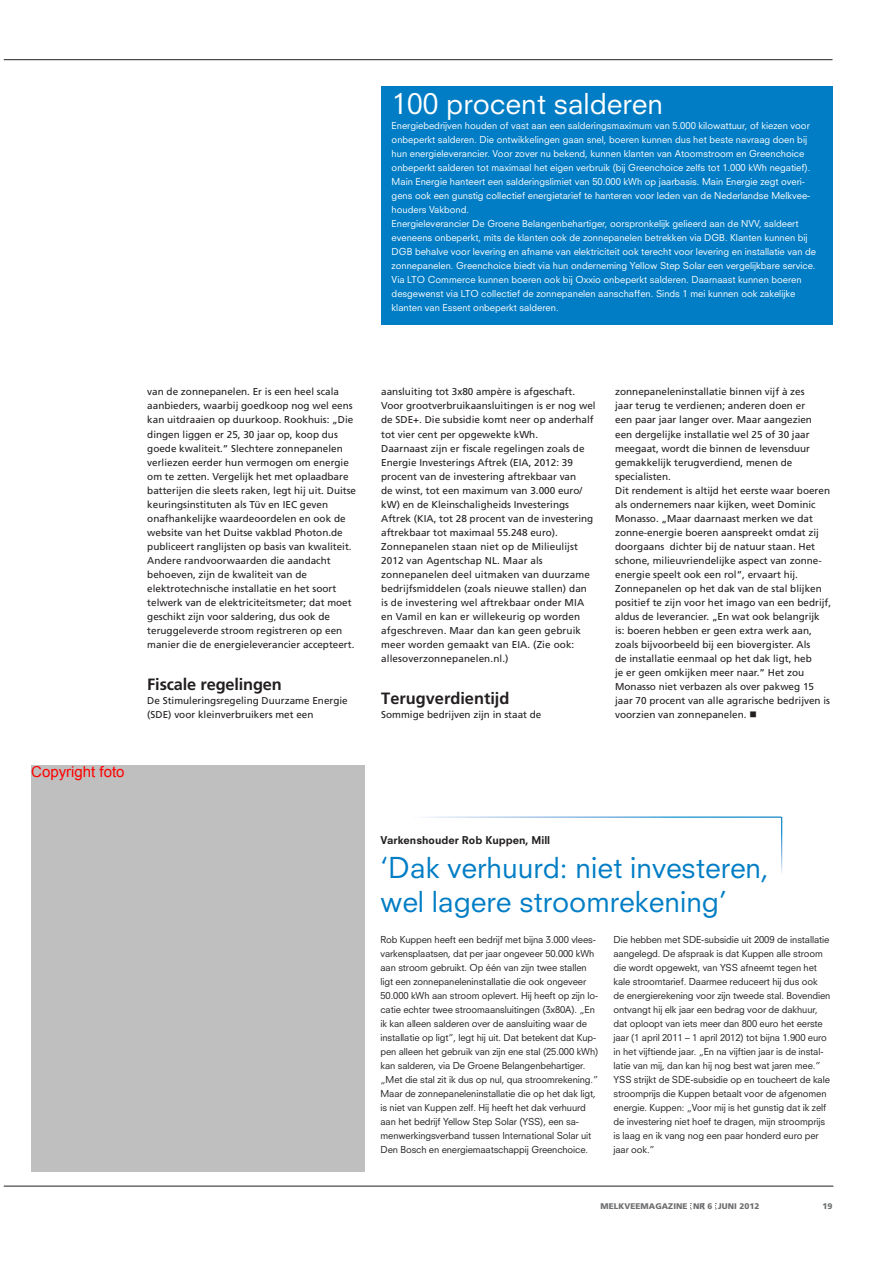
<style>
.page{position:relative;width:893px;height:1263px;background:#fff}
.page>*{position:absolute;margin:0;border:0;box-sizing:border-box;transform-origin:0 0}
.t1{font:28.05px/33.6px "Neuzeit SLT Std";color:#007dc5}
.t2{font:28.05px "Neuzeit SLT Std";color:#fff}
.t3{font:700 16.35px "Frutiger LT Std";letter-spacing:-.005em;color:#231f20}
.t4{font:15px "Arial";color:#f00}
.t5{font:800 10.5px "Neuzeit SLT Std";color:#231f20}
.t6{font:9.9px/14.1px "Frutiger LT Std";color:#231f20}
.t7{font:9.3px/14.1px "Neuzeit SLT Std";letter-spacing:-.01em;color:#231f20}
.t8{font:9.3px/14.1px "Neuzeit SLT Std";color:#fff}
.t9{font:900 8.25px "Frutiger LT Std";letter-spacing:.01em;color:#6d6e70}
</style>
<div class="page">
<hr style="left:4px;top:59px;width:828px;height:1px;background:#231f20">
<hr style="left:4px;top:1186px;width:829px;height:1px;background:#231f20">
<div style="left:381px;top:87px;width:451px;height:238px;background:#007dc5"></div>
<div style="left:31px;top:765px;width:334px;height:407px;background:#bfbfbf"></div>
<h1 class="t2" style="left:392px;top:92px;width:273px">100 procent salderen</h1>
<p class="t8" style="left:392px;top:119px;width:426px">Energiebedrijven houden of vast aan een salderingsmaximum van 5.000 kilowattuur, of kiezen voor onbeperkt salderen. Die ontwikkelingen gaan snel, boeren kunnen dus het beste navraag doen bij hun energieleverancier. Voor zover nu bekend, kunnen klanten van Atoomstroom en Greenchoice onbeperkt salderen tot maximaal het eigen verbruik (bij Greenchoice zelfs tot 1.000 kWh negatief).<br>Main Energie hanteert een salderingslimiet van 50.000 kWh op jaarbasis. Main Energie zegt overi&shy;gens ook een gunstig collectief energietarief te hanteren voor leden van de Nederlandse Melkvee&shy;houders Vakbond.<br>Energieleverancier De Groene Belangenbehartiger, oorspronkelijk gelieerd aan de NVV, saldeert eveneens onbeperkt, mits de klanten ook de zonnepanelen betrekken via DGB. Klanten kunnen bij DGB behalve voor levering en afname van elektriciteit ook terecht voor levering en installatie van de zonnepanelen. Greenchoice biedt via hun onderneming Yellow Step Solar een vergelijkbare service.<br>Via LTO Commerce kunnen boeren ook bij Oxxio onbeperkt salderen. Daarnaast kunnen boeren desgewenst via LTO collectief de zonnepanelen aanschaffen. Sinds 1 mei kunnen ook zakelijke klanten van Essent onbeperkt salderen.</p>
<h3 class="t4" style="left:31px;top:762px;width:95px">Copyright foto</h3>
<p class="t6" style="left:147px;top:385px;width:210px">van de zonnepanelen. Er is een heel scala aanbieders, waarbij goedkoop nog wel eens kan uitdraaien op duurkoop. Rookhuis: „Die dingen liggen er 25, 30 jaar op, koop dus goede kwaliteit.” Slechtere zonnepanelen verliezen eerder hun vermogen om energie om te zetten. Vergelijk het met oplaadbare batterijen die sleets raken, legt hij uit. Duitse keuringsinstituten als Tüv en IEC geven onafhankelijke waardeoordelen en ook de website van het Duitse vakblad Photon.de publiceert ranglijsten op basis van kwaliteit.<br>Andere randvoorwaarden die aandacht behoeven, zijn de kwaliteit van de elektrotechnische installatie en het soort telwerk van de elektriciteitsmeter; dat moet geschikt zijn voor saldering, dus ook de teruggeleverde stroom registreren op een manier die de energieleverancier accepteert.</p>
<h2 class="t3" style="left:147px;top:677px;width:136px">Fiscale regelingen</h2>
<p class="t6" style="left:147px;top:694px;width:202px">De Stimuleringsregeling Duurzame Energie (SDE) voor kleinverbruikers met een</p>
<p class="t6" style="left:381px;top:385px;width:216px">aansluiting tot 3x80 ampère is afgeschaft.<br>Voor grootverbruikaansluitingen is er nog wel de SDE+. Die subsidie komt neer op anderhalf tot vier cent per opgewekte kWh.<br>Daarnaast zijn er fiscale regelingen zoals de Energie Investerings Aftrek (EIA, 2012: 39 procent van de investering aftrekbaar van<br>de winst, tot een maximum van 3.000 euro/ kW) en de Kleinschaligheids Investerings Aftrek (KIA, tot 28 procent van de investering aftrekbaar tot maximaal 55.248 euro).<br>Zonnepanelen staan niet op de Milieulijst 2012 van Agentschap NL. Maar als zonnepanelen deel uitmaken van duurzame bedrijfsmiddelen (zoals nieuwe stallen) dan is de investering wel aftrekbaar onder MIA en Vamil en kan er willekeurig op worden afgeschreven. Maar dan kan geen gebruik meer worden gemaakt van EIA. (Zie ook: allesoverzonnepanelen.nl.)</p>
<h2 class="t3" style="left:381px;top:691px;width:130px">Terugverdientijd</h2>
<p class="t6" style="left:381px;top:708px;width:162px">Sommige bedrijven zijn in staat de</p>
<p class="t6" style="left:615px;top:385px;width:217px">zonnepaneleninstallatie binnen vijf à zes<br>jaar terug te verdienen; anderen doen er<br>een paar jaar langer over. Maar aangezien een dergelijke installatie wel 25 of 30 jaar meegaat, wordt die binnen de levensduur gemakkelijk terugverdiend, menen de specialisten.<br>Dit rendement is altijd het eerste waar boeren als ondernemers naar kijken, weet Dominic Monasso. „Maar daarnaast merken we dat zonne-energie boeren aanspreekt omdat zij doorgaans dichter bij de natuur staan. Het schone, milieuvriendelijke aspect van zonne&shy;energie speelt ook een rol”, ervaart hij.<br>Zonnepanelen op het dak van de stal blijken positief te zijn voor het imago van een bedrijf, aldus de leverancier. „En wat ook belangrijk is: boeren hebben er geen extra werk aan, zoals bijvoorbeeld bij een biovergister. Als<br>de installatie eenmaal op het dak ligt, heb<br>je er geen omkijken meer naar.” Het zou Monasso niet verbazen als over pakweg 15 jaar 70 procent van alle agrarische bedrijven is voorzien van zonnepanelen.</p>
<p class="t5" style="left:380px;top:836px;width:171px">Varkenshouder Rob Kuppen, Mill</p>
<h1 class="t1" style="left:380px;top:853px;width:390px">‘Dak verhuurd: niet investeren, wel lagere stroomrekening’</h1>
<p class="t7" style="left:380px;top:933px;width:219px">Rob Kuppen heeft een bedrijf met bijna 3.000 vlees&shy;varkensplaatsen, dat per jaar ongeveer 50.000 kWh aan stroom gebruikt. Op één van zijn twee stallen ligt een zonnepaneleninstallatie die ook ongeveer 50.000 kWh aan stroom oplevert. Hij heeft op zijn lo&shy;catie echter twee stroomaansluitingen (3x80A). „En ik kan alleen salderen over de aansluiting waar de installatie op ligt”, legt hij uit. Dat betekent dat Kup&shy;pen alleen het gebruik van zijn ene stal (25.000 kWh) kan salderen, via De Groene Belangenbehartiger. „Met die stal zit ik dus op nul, qua stroomrekening.” Maar de zonnepaneleninstallatie die op het dak ligt, is niet van Kuppen zelf. Hij heeft het dak verhuurd aan het bedrijf Yellow Step Solar (YSS), een sa&shy;menwerkingsverband tussen International Solar uit Den Bosch en energiemaatschappij Greenchoice.</p>
<p class="t7" style="left:613px;top:933px;width:218px">Die hebben met SDE-subsidie uit 2009 de installatie aangelegd. De afspraak is dat Kuppen alle stroom die wordt opgewekt, van YSS afneemt tegen het kale stroomtarief. Daarmee reduceert hij dus ook de energierekening voor zijn tweede stal. Bovendien ontvangt hij elk jaar een bedrag voor de dakhuur, dat oploopt van iets meer dan 800 euro het eerste jaar (1 april 2011 – 1 april 2012) tot bijna 1.900 euro in het vijftiende jaar. „En na vijftien jaar is de instal&shy;latie van mij, dan kan hij nog best wat jaren mee.” YSS strijkt de SDE-subsidie op en toucheert de kale stroomprijs die Kuppen betaalt voor de afgenomen energie. Kuppen: „Voor mij is het gunstig dat ik zelf de investering niet hoef te dragen, mijn stroomprijs is laag en ik vang nog een paar honderd euro per jaar ook.”</p>
<p class="t9" style="left:600px;top:1203px;width:160px">MELKVEEMAGAZINE NR 6 JUNI 2012</p>
<p class="t9" style="left:822px;top:1203px;width:12px">19</p>
</div>
